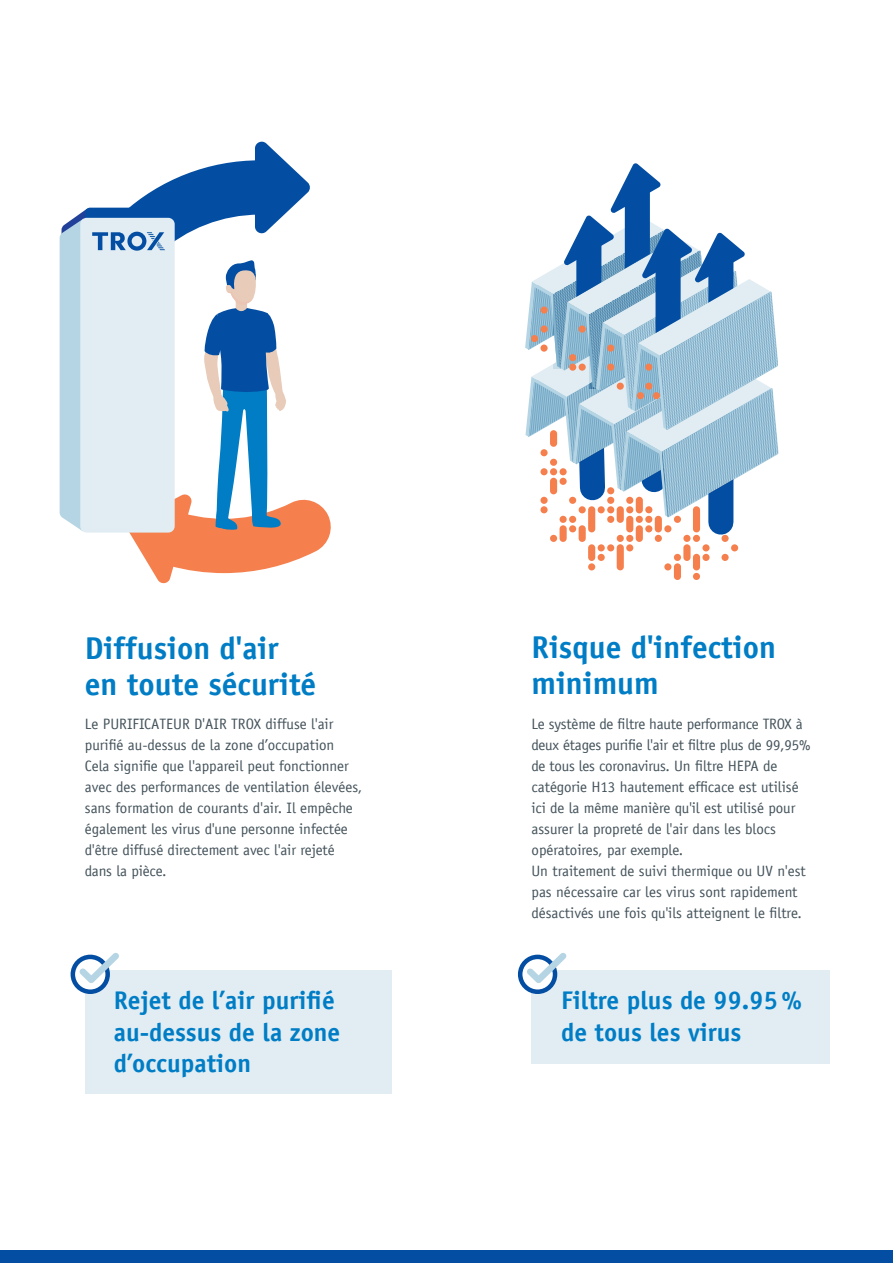
<style>
.page{position:relative;width:893px;height:1263px;background:#fff}
.page>*{position:absolute;margin:0;border:0;box-sizing:border-box;transform-origin:0 0}
.t1{font:700 31.5px/36px "TROX Officina Sans";color:#007dc5}
.t2{font:700 25.5px/31.5px "TROX Officina Sans";color:#007dc5}
.t3{font:15px/21px "TROX Officina Sans";letter-spacing:-.005em;color:#43525a}
</style>
<div class="page">
<div style="left:85px;top:971px;width:306px;height:123px;background:#e1edf3"></div>
<svg style="left:73px;top:957px;width:35px;height:35px"></svg>
<div style="left:71px;top:955px;width:39px;height:39px;border:4px solid #034ea2;border-radius:50%"></div>
<svg style="left:79px;top:953px;width:40px;height:30px"></svg>
<div style="left:531px;top:971px;width:299px;height:93px;background:#e1edf3"></div>
<svg style="left:520px;top:957px;width:35px;height:35px"></svg>
<div style="left:518px;top:955px;width:39px;height:39px;border:4px solid #034ea2;border-radius:50%"></div>
<svg style="left:527px;top:953px;width:40px;height:30px"></svg>
<div style="left:0;top:1250px;width:893px;height:13px;background:#034ea2"></div>
<svg style="left:60px;top:142px;width:271px;height:441px"></svg>
<div style="left:708px;top:362px;width:25px;height:160px;background:#034ea2"></div>
<svg style="left:525px;top:163px;width:253px;height:354px"></svg>
<svg style="left:576px;top:244px;width:25px;height:56px"></svg>
<svg style="left:625px;top:192px;width:25px;height:108px;background:#3d78b5"></svg>
<div style="left:655px;top:256px;width:26px;height:81px;background:#034ea2"></div>
<svg style="left:708px;top:263px;width:25px;height:74px;background:#6f9dc8"></svg>
<div style="left:693px;top:573px;width:7px;height:7px;background:#f5804e;border-radius:50%"></div>
<div style="left:674px;top:554px;width:7px;height:7px;background:#f5804e;border-radius:50%"></div>
<div style="left:664px;top:563px;width:7px;height:7px;background:#f5804e;border-radius:50%"></div>
<div style="left:702px;top:554px;width:8px;height:7px;background:#f5804e;border-radius:50%"></div>
<div style="left:702px;top:544px;width:8px;height:7px;background:#f5804e;border-radius:50%"></div>
<div style="left:721px;top:554px;width:8px;height:7px;background:#f5804e;border-radius:50%"></div>
<div style="left:721px;top:535px;width:8px;height:7px;background:#f5804e;border-radius:50%"></div>
<div style="left:693px;top:535px;width:7px;height:7px;background:#f5804e;border-radius:50%"></div>
<div style="left:683px;top:535px;width:7px;height:7px;background:#f5804e;border-radius:50%"></div>
<div style="left:674px;top:516px;width:7px;height:7px;background:#f5804e;border-radius:50%"></div>
<div style="left:664px;top:525px;width:7px;height:7px;background:#f5804e;border-radius:50%"></div>
<div style="left:655px;top:535px;width:7px;height:7px;background:#f5804e;border-radius:50%"></div>
<div style="left:645px;top:525px;width:7px;height:7px;background:#f5804e;border-radius:50%"></div>
<div style="left:645px;top:516px;width:7px;height:7px;background:#f5804e;border-radius:50%"></div>
<div style="left:645px;top:506px;width:7px;height:7px;background:#f5804e;border-radius:50%"></div>
<div style="left:636px;top:516px;width:7px;height:7px;background:#f5804e;border-radius:50%"></div>
<div style="left:626px;top:544px;width:7px;height:7px;background:#f5804e;border-radius:50%"></div>
<div style="left:626px;top:535px;width:7px;height:7px;background:#f5804e;border-radius:50%"></div>
<div style="left:626px;top:506px;width:7px;height:7px;background:#f5804e;border-radius:50%"></div>
<div style="left:617px;top:535px;width:7px;height:7px;background:#f5804e;border-radius:50%"></div>
<div style="left:626px;top:497px;width:7px;height:7px;background:#f5804e;border-radius:50%"></div>
<div style="left:607px;top:487px;width:7px;height:7px;background:#f5804e;border-radius:50%"></div>
<div style="left:607px;top:497px;width:7px;height:7px;background:#f5804e;border-radius:50%"></div>
<div style="left:607px;top:506px;width:7px;height:7px;background:#f5804e;border-radius:50%"></div>
<div style="left:598px;top:506px;width:7px;height:7px;background:#f5804e;border-radius:50%"></div>
<div style="left:579px;top:506px;width:7px;height:7px;background:#f5804e;border-radius:50%"></div>
<div style="left:569px;top:497px;width:7px;height:7px;background:#f5804e;border-radius:50%"></div>
<div style="left:560px;top:478px;width:7px;height:7px;background:#f5804e;border-radius:50%"></div>
<div style="left:540px;top:468px;width:8px;height:7px;background:#f5804e;border-radius:50%"></div>
<div style="left:550px;top:459px;width:7px;height:7px;background:#f5804e;border-radius:50%"></div>
<div style="left:540px;top:449px;width:8px;height:7px;background:#f5804e;border-radius:50%"></div>
<div style="left:540px;top:345px;width:8px;height:7px;background:#f5804e;border-radius:50%"></div>
<div style="left:531px;top:335px;width:7px;height:7px;background:#f5804e;border-radius:50%"></div>
<div style="left:541px;top:325px;width:7px;height:8px;background:#f5804e;border-radius:50%"></div>
<div style="left:541px;top:306px;width:7px;height:8px;background:#f5804e;border-radius:50%"></div>
<div style="left:579px;top:325px;width:7px;height:8px;background:#f5804e;border-radius:50%"></div>
<div style="left:569px;top:354px;width:7px;height:7px;background:#f5804e;border-radius:50%"></div>
<div style="left:569px;top:364px;width:7px;height:7px;background:#f5804e;border-radius:50%"></div>
<div style="left:579px;top:364px;width:7px;height:7px;background:#f5804e;border-radius:50%"></div>
<div style="left:607px;top:364px;width:7px;height:7px;background:#f5804e;border-radius:50%"></div>
<div style="left:617px;top:383px;width:7px;height:7px;background:#f5804e;border-radius:50%"></div>
<div style="left:607px;top:345px;width:7px;height:7px;background:#f5804e;border-radius:50%"></div>
<div style="left:645px;top:364px;width:7px;height:7px;background:#f5804e;border-radius:50%"></div>
<div style="left:645px;top:383px;width:7px;height:7px;background:#f5804e;border-radius:50%"></div>
<div style="left:637px;top:392px;width:7px;height:7px;background:#f5804e;border-radius:50%"></div>
<div style="left:653px;top:392px;width:7px;height:7px;background:#f5804e;border-radius:50%"></div>
<div style="left:550px;top:468px;width:7px;height:7px;background:#f5804e;border-radius:50%"></div>
<div style="left:560px;top:468px;width:7px;height:7px;background:#f5804e;border-radius:50%"></div>
<div style="left:560px;top:516px;width:7px;height:7px;background:#f5804e;border-radius:50%"></div>
<div style="left:550px;top:535px;width:7px;height:7px;background:#f5804e;border-radius:50%"></div>
<div style="left:540px;top:506px;width:8px;height:7px;background:#f5804e;border-radius:50%"></div>
<div style="left:540px;top:497px;width:8px;height:7px;background:#f5804e;border-radius:50%"></div>
<div style="left:569px;top:516px;width:7px;height:7px;background:#f5804e;border-radius:50%"></div>
<div style="left:569px;top:525px;width:7px;height:7px;background:#f5804e;border-radius:50%"></div>
<div style="left:607px;top:516px;width:7px;height:7px;background:#f5804e;border-radius:50%"></div>
<div style="left:607px;top:544px;width:7px;height:7px;background:#f5804e;border-radius:50%"></div>
<div style="left:598px;top:544px;width:7px;height:7px;background:#f5804e;border-radius:50%"></div>
<div style="left:598px;top:554px;width:7px;height:7px;background:#f5804e;border-radius:50%"></div>
<div style="left:588px;top:563px;width:7px;height:7px;background:#f5804e;border-radius:50%"></div>
<div style="left:731px;top:544px;width:7px;height:7px;background:#f5804e;border-radius:50%"></div>
<div style="left:683px;top:544px;width:7px;height:17px;background:#f5804e;border-radius:4px"></div>
<div style="left:655px;top:516px;width:7px;height:16px;background:#f5804e;border-radius:4px"></div>
<div style="left:636px;top:497px;width:7px;height:16px;background:#f5804e;border-radius:4px"></div>
<div style="left:617px;top:506px;width:7px;height:17px;background:#f5804e;border-radius:4px"></div>
<div style="left:579px;top:525px;width:7px;height:17px;background:#f5804e;border-radius:4px"></div>
<div style="left:560px;top:525px;width:7px;height:17px;background:#f5804e;border-radius:4px"></div>
<div style="left:550px;top:478px;width:7px;height:16px;background:#f5804e;border-radius:4px"></div>
<div style="left:550px;top:430px;width:7px;height:17px;background:#f5804e;border-radius:4px"></div>
<div style="left:588px;top:544px;width:7px;height:17px;background:#f5804e;border-radius:4px"></div>
<div style="left:636px;top:525px;width:7px;height:17px;background:#f5804e;border-radius:4px"></div>
<div style="left:626px;top:516px;width:7px;height:16px;background:#f5804e;border-radius:4px"></div>
<div style="left:693px;top:554px;width:7px;height:16px;background:#f5804e;border-radius:4px"></div>
<div style="left:693px;top:506px;width:7px;height:26px;background:#f5804e;border-radius:4px"></div>
<div style="left:617px;top:544px;width:7px;height:26px;background:#f5804e;border-radius:4px"></div>
<div style="left:588px;top:506px;width:7px;height:26px;background:#f5804e;border-radius:4px"></div>
<div style="left:674px;top:563px;width:7px;height:17px;background:#f5804e;border-radius:4px"></div>
<h1 class="t1" style="left:85px;top:630px;width:233px">Diffusion d'air en toute sécurité</h1>
<h1 class="t1" style="left:531px;top:629px;width:246px">Risque d'infection minimum</h1>
<p class="t3" style="left:85px;top:714px;width:279px">Le PURIFICATEUR D'AIR TROX diffuse l'air purifié au-dessus de la zone d’occupation Cela signifie que l'appareil peut fonctionner avec des performances de ventilation élevées, sans formation de courants d'air. Il empêche également les virus d'une personne infectée d'être diffusé directement avec l'air rejeté dans la pièce.</p>
<p class="t3" style="left:531px;top:714px;width:280px">Le système de filtre haute performance TROX à deux étages purifie l'air et filtre plus de 99,95% de tous les coronavirus. Un filtre HEPA de catégorie H13 hautement efficace est utilisé ici de la même manière qu'il est utilisé pour assurer la propreté de l'air dans les blocs opératoires, par exemple.<br>Un traitement de suivi thermique ou UV n'est pas nécessaire car les virus sont rapidement désactivés une fois qu'ils atteignent le filtre.</p>
<h2 class="t2" style="left:114px;top:985px;width:228px">Rejet de l’air purifié au-dessus de la zone d’occupation</h2>
<h2 class="t2" style="left:561px;top:985px;width:243px">Filtre plus de 99.95% de tous les virus</h2>
</div>
